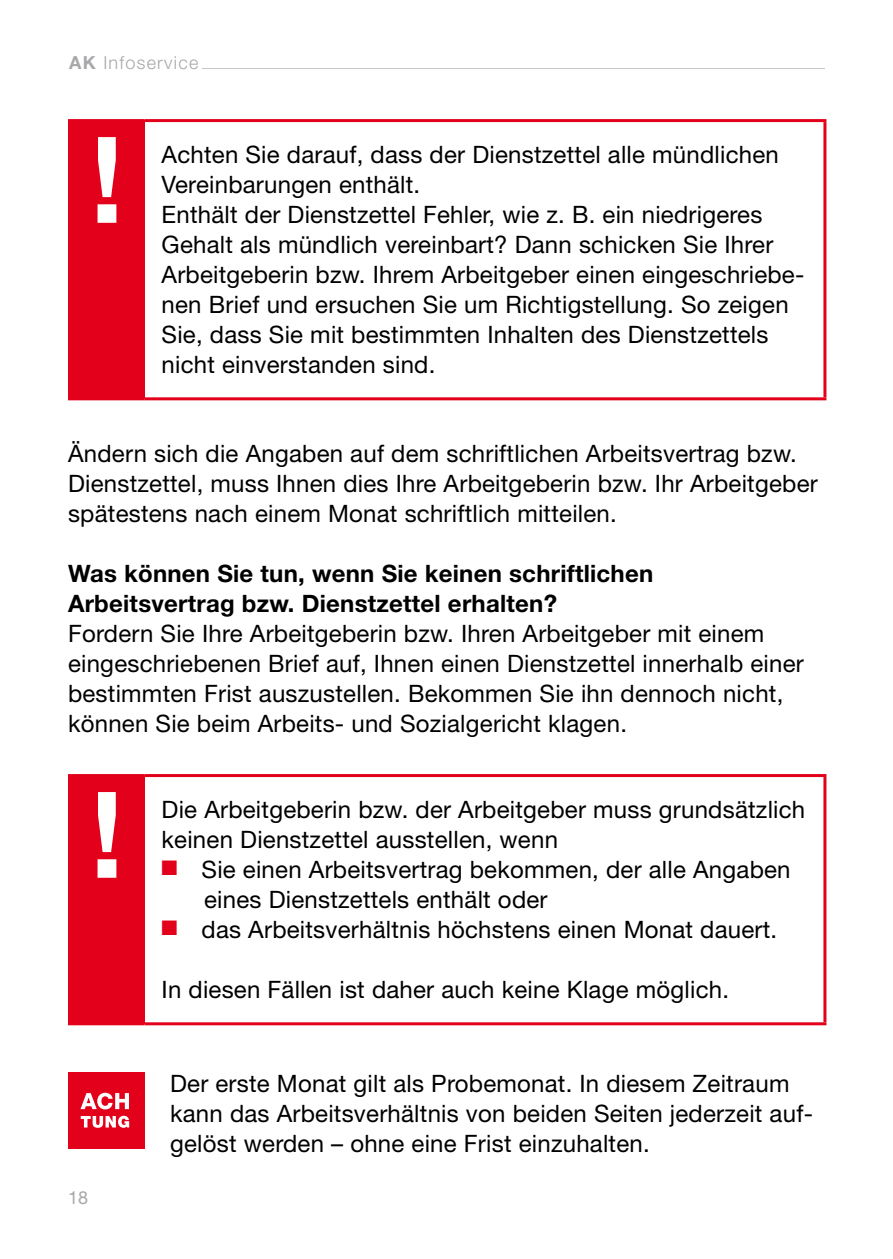
<style>
.page{position:relative;width:893px;height:1259px;background:#fff}
.page>*{position:absolute;margin:0;border:0;box-sizing:border-box;transform-origin:0 0}
.Rufzeichen{font:700 120px "Helvetica Neue LT Std";color:#fff}
.copy{font:24px/30px "Helvetica Neue LT Std";letter-spacing:.01em;color:#000}
.TIPP_ACHTUNG_KONKRET_text{font:24px/30px "Helvetica Neue LT Std";letter-spacing:.01em;color:#000}
.H4_subheadline{font:700 24px/30px "Helvetica Neue LT Std";letter-spacing:.01em;color:#000}
.t1{font:300 18px "Helvetica Neue LT Std";letter-spacing:.07em;color:#a7a8aa}
.t2{font:18px "Helvetica Neue LT Std";color:#a7a8aa}
.s1{font-weight:700}
.s2{color:#e2001a}
</style>
<div class="page">
<hr style="left:202px;top:68px;width:623px;height:1px;background:#c6c7c8">
<div style="left:68px;top:121px;width:77px;height:278px;background:#e2001a"></div>
<hr style="left:68px;top:397px;width:77px;height:3px;background:#e2001a">
<hr style="left:68px;top:119px;width:77px;height:3px;background:#e2001a">
<hr style="left:145px;top:119px;width:681px;height:3px;background:#e2001a">
<hr style="left:823px;top:122px;width:3px;height:275px;background:#e2001a">
<hr style="left:145px;top:397px;width:681px;height:3px;background:#e2001a">
<div style="left:68px;top:775px;width:77px;height:248px;background:#e2001a"></div>
<hr style="left:68px;top:1022px;width:77px;height:3px;background:#e2001a">
<hr style="left:68px;top:774px;width:77px;height:3px;background:#e2001a">
<hr style="left:145px;top:774px;width:681px;height:3px;background:#e2001a">
<hr style="left:823px;top:777px;width:3px;height:245px;background:#e2001a">
<hr style="left:145px;top:1022px;width:681px;height:3px;background:#e2001a">
<div style="left:68px;top:1072px;width:77px;height:77px;background:#e2001a"></div>
<svg style="left:81px;top:1092px;width:48px;height:17px"></svg>
<svg style="left:81px;top:1115px;width:48px;height:12px"></svg>
<p class="t1" style="left:69px;top:51px;width:131px"><span class="s1">AK</span> Infoservice</p>
<p class="Rufzeichen" style="left:90px;top:106px;width:35px">!</p>
<p class="copy" style="left:162px;top:139px;width:619px">Achten Sie darauf, dass der Dienstzettel alle mündlichen<br>Vereinbarungen enthält.</p>
<p class="copy" style="left:162px;top:199px;width:644px">Enthält der Dienstzettel Fehler, wie z. B. ein niedrigeres Gehalt als mündlich vereinbart? Dann schicken Sie Ihrer Arbeitgeberin bzw. Ihrem Arbeitgeber einen eingeschriebe&shy;nen Brief und ersuchen Sie um Richtigstellung. So zeigen Sie, dass Sie mit bestimmten Inhalten des Dienstzettels nicht einverstanden sind.</p>
<p class="copy" style="left:68px;top:438px;width:751px">Ändern sich die Angaben auf dem schriftlichen Arbeitsvertrag bzw.<br>Dienstzettel, muss Ihnen dies Ihre Arbeitgeberin bzw. Ihr Arbeitgeber spätestens nach einem Monat schriftlich mitteilen.</p>
<h4 class="H4_subheadline" style="left:68px;top:558px;width:587px">Was können Sie tun, wenn Sie keinen schriftlichen<br>Arbeitsvertrag bzw. Dienstzettel erhalten?</h4>
<p class="copy" style="left:68px;top:618px;width:737px">Fordern Sie Ihre Arbeitgeberin bzw. Ihren Arbeitgeber mit einem eingeschriebenen Brief auf, Ihnen einen Dienstzettel innerhalb einer bestimmten Frist auszustellen. Bekommen Sie ihn dennoch nicht, können Sie beim Arbeits- und Sozialgericht klagen.</p>
<p class="Rufzeichen" style="left:90px;top:760px;width:35px">!</p>
<p class="copy" style="left:162px;top:794px;width:645px">Die Arbeitgeberin bzw. der Arbeitgeber muss grundsätzlich keinen Dienstzettel ausstellen, wenn</p>
<p class="copy" style="left:204px;top:854px;width:588px;text-indent:-43px"><span class="s2">■</span> Sie einen Arbeitsvertrag bekommen, der alle Angaben eines Dienstzettels enthält oder</p>
<p class="copy" style="left:162px;top:914px;width:617px"><span class="s2">■</span> das Arbeitsverhältnis höchstens einen Monat dauert.</p>
<p class="copy" style="left:162px;top:974px;width:569px">In diesen Fällen ist daher auch keine Klage möglich.</p>
<p class="t2" style="left:68px;top:1186px;width:22px">18</p>
<p class="TIPP_ACHTUNG_KONKRET_text" style="left:170px;top:1068px;width:644px">Der erste Monat gilt als Probemonat. In diesem Zeitraum kann das Arbeitsverhältnis von beiden Seiten jederzeit auf&shy;gelöst werden – ohne eine Frist einzuhalten.</p>
</div>
